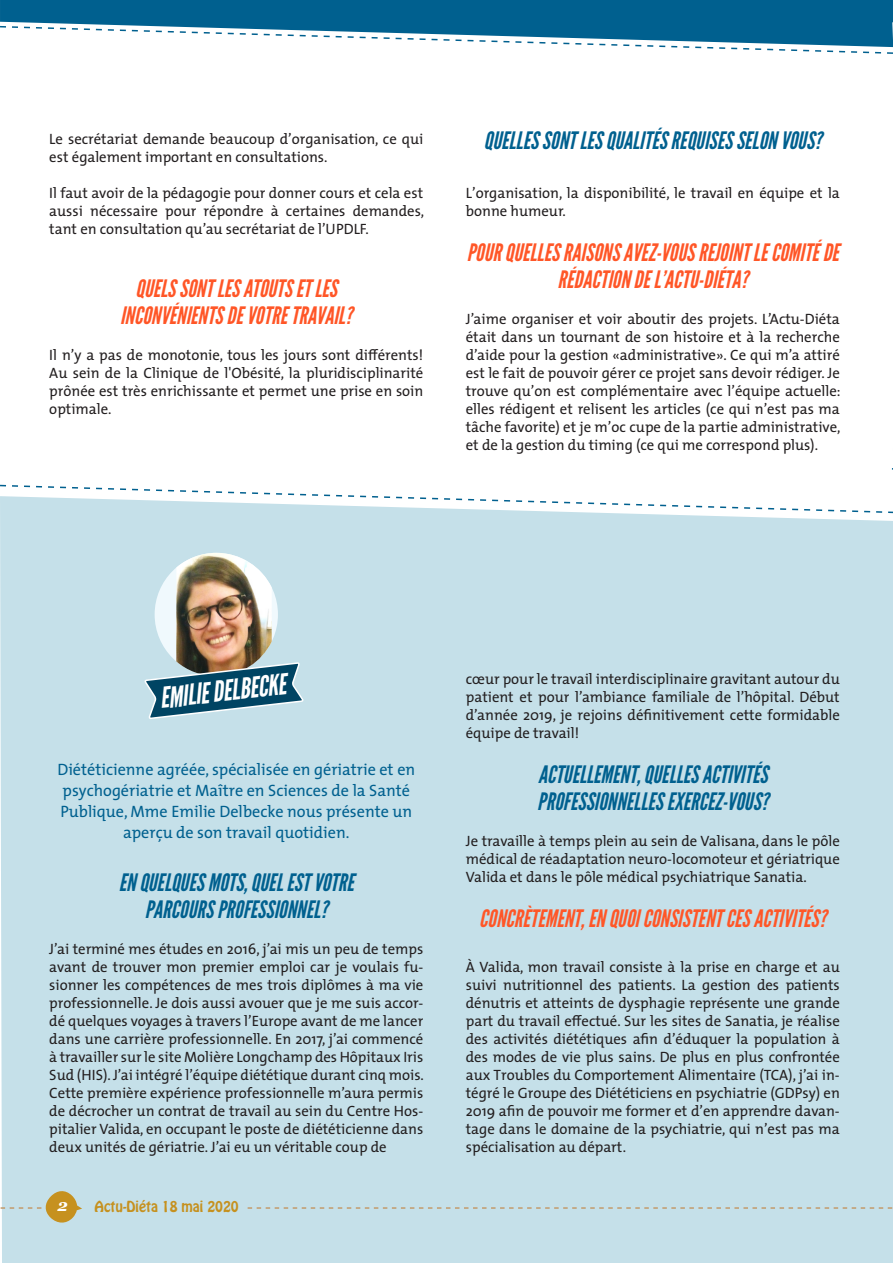
<style>
.page{position:relative;width:893px;height:1263px;background:#fff}
.page>*{position:absolute;margin:0;border:0;box-sizing:border-box;transform-origin:0 0}
.t1{font:italic 28.5px "League Gothic";color:#fff}
.t2{font:italic 24px/27px "League Gothic";color:#ff5627;text-align:center}
.t3{font:italic 24px/27px "League Gothic";color:#00608f;text-align:center}
.t4{font:16.5px/21px "The Mix";color:#00608f;text-align:center}
.t5{font:italic 700 16.5px "Georgia";color:#fff}
.t6{font:15px/18px "The Mix";color:#231f20;text-align:justify}
.t7{font:13.5px "Hobo Std";color:#c6911f}
</style>
<div class="page">
<svg style="left:0;top:468px;width:893px;height:28px"></svg>
<div style="left:0;top:496px;width:893px;height:767px;background:#c5e0e9"></div>
<svg style="left:0;top:0;width:893px;height:54px"></svg>
<svg style="left:0;top:1189px;width:82px;height:35px;background:#c6cab1"></svg>
<svg style="left:248px;top:1207px;width:645px;height:2px"></svg>
<div style="left:155px;top:553px;width:123px;height:123px;background:#f0f9fd;border-radius:50%"></div>
<img style="left:176px;top:553px;width:96px;height:103px">
<svg style="left:145px;top:656px;width:159px;height:69px;background:#608897"></svg>
<p class="t6" style="left:49px;top:129px;width:375px">Le secrétariat demande beaucoup d’organisation, ce qui est également important en consultations.</p>
<p class="t6" style="left:49px;top:183px;width:376px">Il faut avoir de la pédagogie pour donner cours et cela est aussi nécessaire pour répondre à certaines demandes, tant en consultation qu’au secrétariat de l’UPDLF.</p>
<h2 class="t2" style="left:120px;top:275px;width:234px">QUELS SONT LES ATOUTS ET LES<br>INCONVÉNIENTS DE VOTRE TRAVAIL?</h2>
<p class="t6" style="left:49px;top:345px;width:375px">Il n’y a pas de monotonie, tous les jours sont différents!<br>Au sein de la Clinique de l'Obésité, la pluridisciplinarité prônée est très enrichissante et permet une prise en soin optimale.</p>
<h2 class="t3" style="left:484px;top:128px;width:340px">QUELLES SONT LES QUALITÉS REQUISES SELON VOUS?</h2>
<p class="t6" style="left:466px;top:183px;width:375px">L’organisation, la disponibilité, le travail en équipe et la bonne humeur.</p>
<h2 class="t2" style="left:467px;top:239px;width:374px">POUR QUELLES RAISONS AVEZ-VOUS REJOINT LE COMITÉ DE<br>RÉDACTION DE L’ACTU-DIÉTA?</h2>
<p class="t6" style="left:466px;top:309px;width:376px">J’aime organiser et voir aboutir des projets. L’Actu-Diéta était dans un tournant de son histoire et à la recherche d’aide pour la gestion «administrative». Ce qui m’a attiré est le fait de pouvoir gérer ce projet sans devoir rédiger. Je trouve qu’on est complémentaire avec l’équipe actuelle: elles rédigent et relisent les articles (ce qui n’est pas ma tâche favorite) et je m’oc cupe de la partie administrative, et de la gestion du timing (ce qui me correspond plus).</p>
<h1 class="t1" style="left:158px;top:682px;width:128px;rotate:-7deg">EMILIE DELBECKE</h1>
<p class="t4" style="left:57px;top:758px;width:359px">Diététicienne agréée, spécialisée en gériatrie et en psychogériatrie et Maître en Sciences de la Santé Publique, Mme Emilie Delbecke nous présente un aperçu de son travail quotidien.</p>
<h2 class="t3" style="left:119px;top:869px;width:237px">EN QUELQUES MOTS, QUEL EST VOTRE<br>PARCOURS PROFESSIONNEL?</h2>
<p class="t6" style="left:49px;top:939px;width:376px">J’ai terminé mes études en 2016, j’ai mis un peu de temps avant de trouver mon premier emploi car je voulais fu&shy;sionner les compétences de mes trois diplômes à ma vie professionnelle. Je dois aussi avouer que je me suis accor&shy;dé quelques voyages à travers l’Europe avant de me lancer dans une carrière professionnelle. En 2017, j’ai commencé à travailler sur le site Molière Longchamp des Hôpitaux Iris Sud (HIS). J’ai intégré l’équipe diététique durant cinq mois.<br>Cette première expérience professionnelle m’aura permis de décrocher un contrat de travail au sein du Centre Hos&shy;pitalier Valida, en occupant le poste de diététicienne dans deux unités de gériatrie. J’ai eu un véritable coup de</p>
<p class="t5" style="left:58px;top:1193px;width:12px">2</p>
<p class="t7" style="left:95px;top:1197px;width:146px">Actu-Diéta 18 mai 2020</p>
<p class="t6" style="left:466px;top:669px;width:375px">cœur pour le travail interdisciplinaire gravitant autour du patient et pour l’ambiance familiale de l’hôpital. Début d’année 2019, je rejoins définitivement cette formidable équipe de travail!</p>
<h2 class="t3" style="left:537px;top:761px;width:233px;text-align:left">ACTUELLEMENT, QUELLES ACTIVITÉS<br>PROFESSIONNELLES EXERCEZ-VOUS?</h2>
<p class="t6" style="left:466px;top:831px;width:375px">Je travaille à temps plein au sein de Valisana, dans le pôle médical de réadaptation neuro-locomoteur et gériatrique Valida et dans le pôle médical psychiatrique Sanatia.</p>
<h2 class="t2" style="left:479px;top:905px;width:349px">CONCRÈTEMENT, EN QUOI CONSISTENT CES ACTIVITÉS?</h2>
<p class="t6" style="left:466px;top:957px;width:376px">À Valida, mon travail consiste à la prise en charge et au suivi nutritionnel des patients. La gestion des patients dénutris et atteints de dysphagie représente une grande part du travail effectué. Sur les sites de Sanatia, je réalise des activités diététiques afin d’éduquer la population à des modes de vie plus sains. De plus en plus confrontée aux Troubles du Comportement Alimentaire (TCA), j’ai in&shy;tégré le Groupe des Diététiciens en psychiatrie (GDPsy) en 2019 afin de pouvoir me former et d’en apprendre davan&shy;tage dans le domaine de la psychiatrie, qui n’est pas ma spécialisation au départ.</p>
</div>
